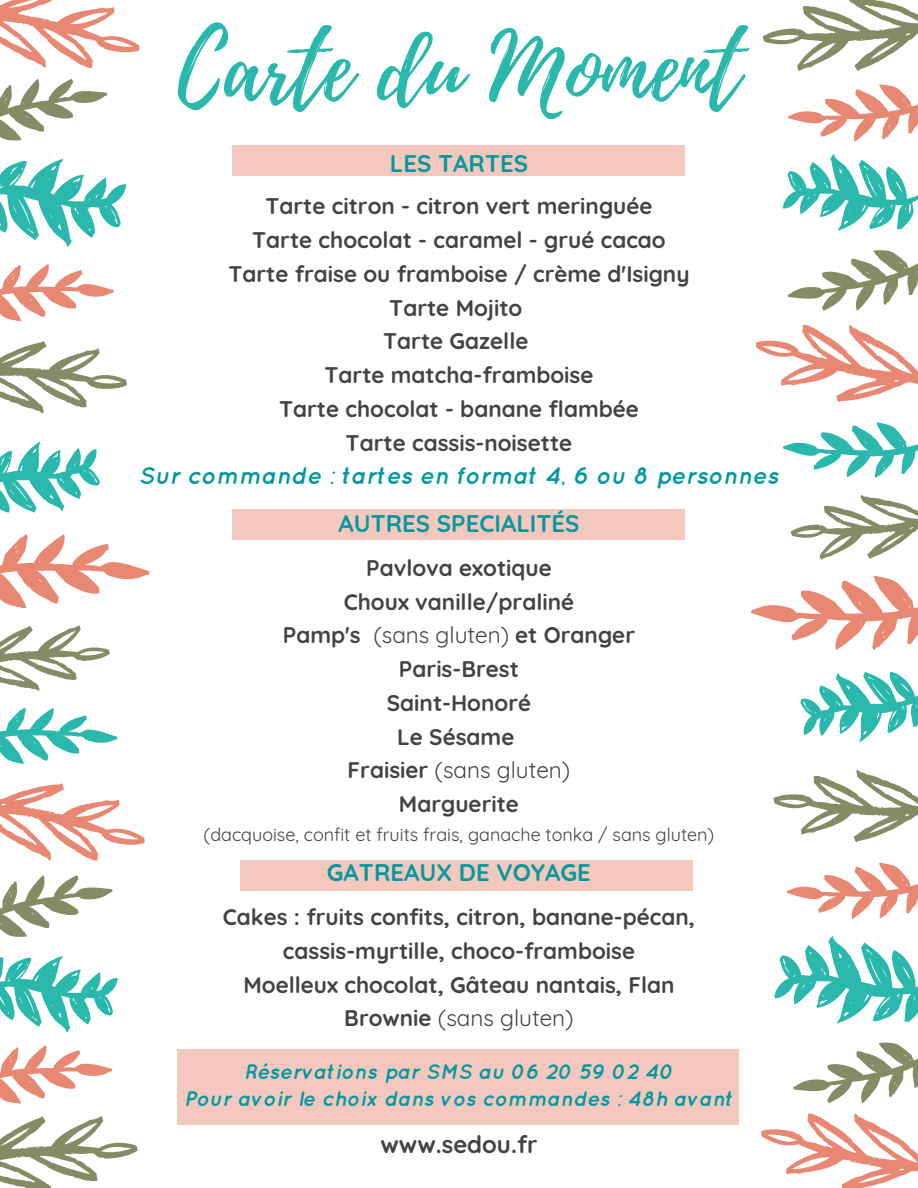
<style>
.page{position:relative;width:918px;height:1188px;background:#fff}
.page>*{position:absolute;margin:0;border:0;box-sizing:border-box;transform-origin:0 0}
.t1{font:92.4px "Playlist Script";color:#2ab8ad}
.t2{font:700 24px "Quicksand";color:#03989e}
.t3{font:italic 700 24px "Quicksand";color:#03989e}
.t4{font:700 24px "Quicksand";color:#434343}
.t5{font:700 22.5px/33.8px "Quicksand";color:#434343;text-align:center}
.t6{font:italic 700 21px/27px "Quicksand";color:#03989e;text-align:center}
.t7{font:18px "Quicksand";color:#434343}
.s1{font-weight:400}
</style>
<div class="page">
<svg style="left:0;top:0;width:139px;height:68px"></svg>
<svg style="left:0;top:79px;width:150px;height:782px"></svg>
<svg style="left:0;top:875px;width:138px;height:313px"></svg>
<svg style="left:761px;top:1113px;width:157px;height:75px"></svg>
<svg style="left:751px;top:325px;width:167px;height:778px"></svg>
<svg style="left:762px;top:0;width:156px;height:311px"></svg>
<div style="left:178px;top:1049px;width:561px;height:76px;background:#f4c8bf"></div>
<div style="left:233px;top:145px;width:452px;height:31px;background:#f4c8bf"></div>
<div style="left:233px;top:509px;width:452px;height:30px;background:#f4c8bf"></div>
<div style="left:240px;top:860px;width:452px;height:31px;background:#f4c8bf"></div>
<h1 class="t1" style="left:178px;top:2px;width:564px">Carte du Moment</h1>
<p class="t2" style="left:390px;top:148px;width:140px">LES TARTES</p>
<p class="t5" style="left:228px;top:189px;width:463px">Tarte citron - citron vert meringuée<br>Tarte chocolat - caramel - grué cacao<br>Tarte fraise ou framboise / crème d'Isigny<br>Tarte Mojito<br>Tarte Gazelle<br>Tarte matcha-framboise<br>Tarte chocolat - banane flambée<br>Tarte cassis-noisette</p>
<p class="t3" style="left:139px;top:461px;width:641px">Sur commande : tartes en format 4, 6 ou 8 personnes</p>
<p class="t2" style="left:338px;top:508px;width:243px">AUTRES SPECIALITÉS</p>
<p class="t5" style="left:283px;top:551px;width:354px">Pavlova exotique<br>Choux vanille/praliné<br>Pamp's <span class="s1">(sans gluten)</span> et Oranger<br>Paris-Brest<br>Saint-Honoré<br>Le Sésame<br>Fraisier <span class="s1">(sans gluten)<br></span>Marguerite</p>
<p class="t7" style="left:204px;top:823px;width:512px">(dacquoise, confit et fruits frais, ganache tonka / sans gluten)</p>
<p class="t2" style="left:327px;top:857px;width:266px">GATREAUX DE VOYAGE</p>
<p class="t5" style="left:223px;top:900px;width:474px">Cakes : fruits confits, citron, banane-pécan, cassis-myrtille, choco-framboise<br>Moelleux chocolat, Gâteau nantais, Flan Brownie <span class="s1">(sans gluten)</span></p>
<p class="t6" style="left:184px;top:1058px;width:551px">Réservations par SMS au 06 20 59 02 40<br>Pour avoir le choix dans vos commandes : 48h avant</p>
<p class="t4" style="left:381px;top:1129px;width:158px">www.sedou.fr</p>
</div>
